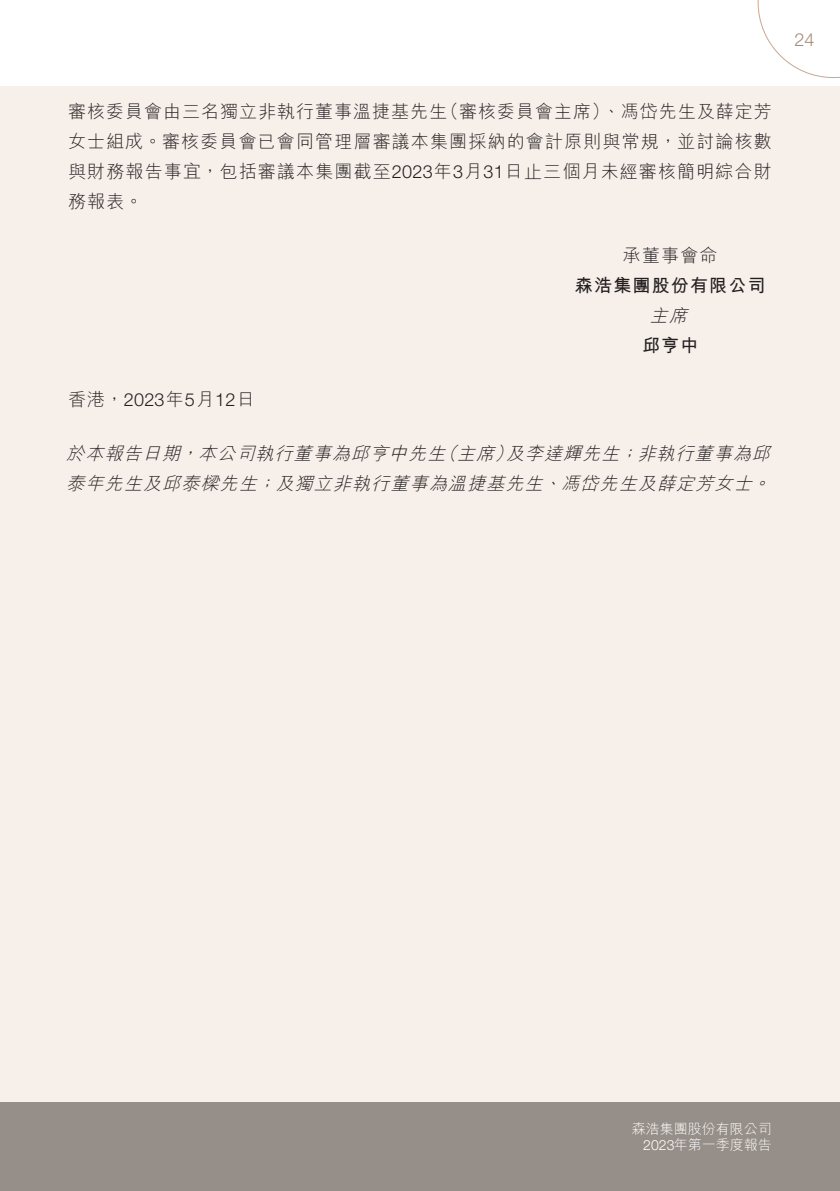
<style>
.page{position:relative;width:840px;height:1191px;background:#fff}
.page>*{position:absolute;margin:0;border:0;box-sizing:border-box;transform-origin:0 0}
.t1{font:300 18px/30px "M Hei HK";letter-spacing:.06em;color:#231f20}
.t2{font:italic 300 18px "M Hei HK";color:#231f20}
.t3{font:700 18px "M Hei HK";letter-spacing:.065em;color:#231f20}
.t4{font:300 18px "Helvetica Neue LT Std";letter-spacing:.015em;color:#231f20}
.t5{font:300 18px "Helvetica Neue LT Std";color:#a58c7a}
.t6{font:300 14px/16px "M Hei HK";color:#fff;text-align:right}
.s1{font-family:"Helvetica Neue LT Std"}
.s2{font-family:"M Hei HK"}
</style>
<div class="page">
<div style="left:0;top:1102px;width:839px;height:89px;background:#968e88"></div>
<div style="left:0;top:86px;width:839px;height:1016px;background:#f6efea"></div>
<svg style="left:757px;top:0;width:82px;height:78px"></svg>
<p class="t5" style="left:793px;top:28px;width:22px">24</p>
<p class="t1" style="left:440px;top:95px;width:332px">（審核委員會主席）、馮岱先生及薛定芳</p>
<p class="t1" style="left:68px;top:95px;width:705px">審核委員會由三名獨立非執行董事溫捷基先生<br>女士組成。審核委員會已會同管理層審議本集團採納的會計原則與常規，並討論核數與財務報告事宜，包括審議本集團截至<span class="s1">2023</span>年<span class="s1">3</span>月<span class="s1">31</span>日止三個月未經審核簡明綜合財務報表。</p>
<p class="t1" style="left:622px;top:239px;width:96px">承董事會命</p>
<p class="t3" style="left:574px;top:272px;width:192px">森浩集團股份有限公司</p>
<p class="t2" style="left:649px;top:302px;width:45px">主席</p>
<p class="t3" style="left:641px;top:332px;width:58px">邱亨中</p>
<p class="t4" style="left:68px;top:388px;width:188px"><span class="s2">香港，</span>2023<span class="s2">年</span>5<span class="s2">月</span>12<span class="s2">日</span></p>
<p class="t2" style="left:637px;top:440px;width:140px">非執行董事為邱</p>
<p class="t2" style="left:438px;top:440px;width:26px">（</p>
<p class="t2" style="left:494px;top:440px;width:26px">）</p>
<p class="t2" style="left:198px;top:440px;width:429px">本公司執行董事為邱亨中先生主席及李達輝先生</p>
<p class="t2" style="left:66px;top:440px;width:121px">於本報告日期</p>
<p class="t2" style="left:619px;top:440px;width:26px">；</p>
<p class="t2" style="left:180px;top:440px;width:26px">，</p>
<p class="t2" style="left:561px;top:470px;width:198px">馮岱先生及薛定芳女士</p>
<p class="t2" style="left:66px;top:470px;width:198px">泰年先生及邱泰樑先生</p>
<p class="t2" style="left:275px;top:470px;width:275px">及獨立非執行董事為溫捷基先生</p>
<p class="t2" style="left:257px;top:470px;width:26px">；</p>
<p class="t2" style="left:751px;top:470px;width:26px">。</p>
<p class="t2" style="left:542px;top:470px;width:26px">、</p>
<p class="t6" style="left:631px;top:1120px;width:141px">森浩集團股份有限公司<br><span class="s1">2023</span>年第一季度報告</p>
</div>
